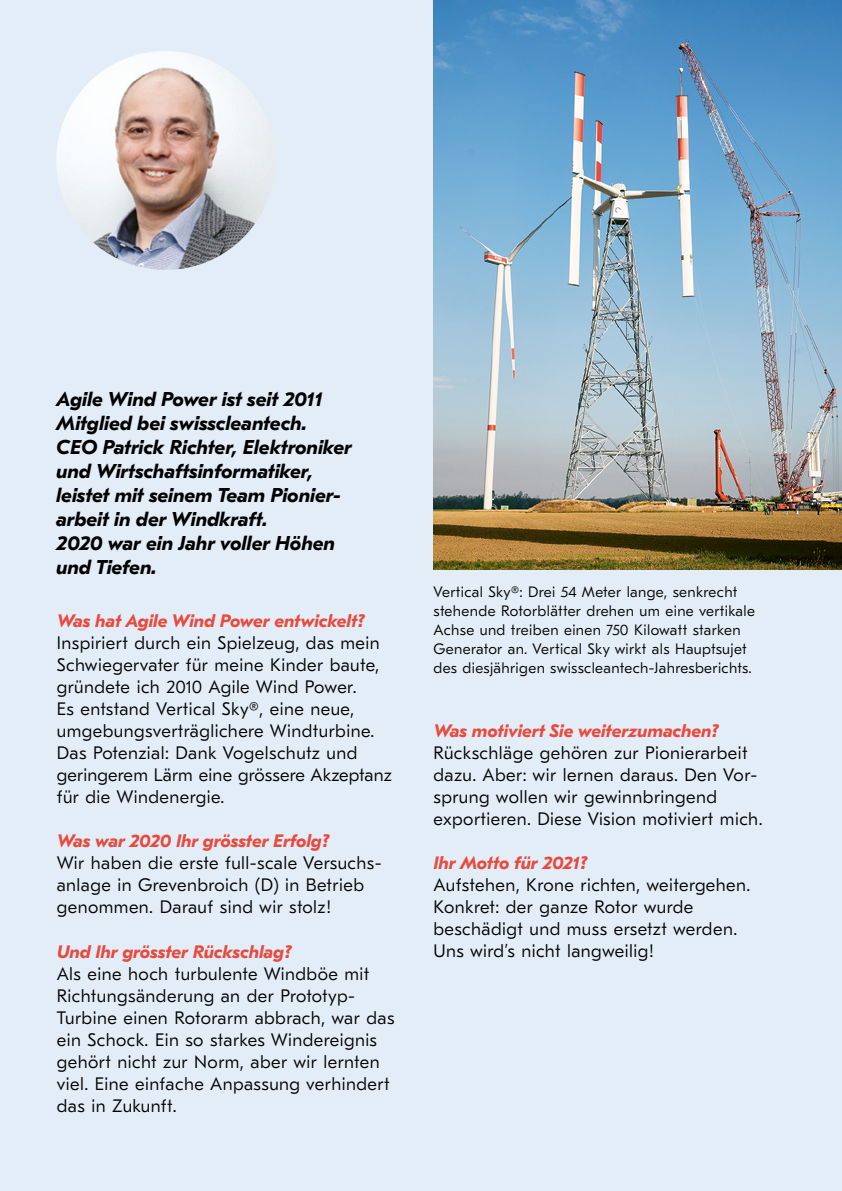
<style>
.page{position:relative;width:842px;height:1191px;background:#fff}
.page>*{position:absolute;margin:0;border:0;box-sizing:border-box;transform-origin:0 0}
.t1{font:italic 700 20px/24px "GT Eesti Text";color:#000}
.t2{font:300 18px/22px "GT Eesti Text";letter-spacing:.025em;color:#000}
.t3{font:italic 700 18px "GT Eesti Text";color:#e84a3e}
.t4{font:300 15px/19px "GT Eesti Text";letter-spacing:.025em;color:#000}
</style>
<div class="page">
<div style="left:1px;top:0;width:841px;height:1191px;background:#e3edf8"></div>
<img style="left:433px;top:0;width:409px;height:569px">
<img style="left:56px;top:51px;width:219px;height:219px;border-radius:109px">
<p class="t1" style="left:56px;top:388px;width:297px">Agile Wind Power ist seit 2011<br>Mitglied bei swisscleantech.<br>CEO Patrick Richter, Elektroniker und Wirtschaftsinformatiker, leistet mit seinem Team Pionier - arbeit in der Windkraft.<br>2020 war ein Jahr voller Höhen und Tiefen.</p>
<p class="t3" style="left:57px;top:611px;width:309px">Was hat Agile Wind Power entwickelt?</p>
<p class="t2" style="left:57px;top:632px;width:337px">Inspiriert durch ein Spielzeug, das mein Schwiegervater für meine Kinder baute, gründete ich 2010 Agile Wind Power.<br>Es entstand Vertical Sky®, eine neue, umgebungsverträglichere Windturbine.<br>Das Potenzial: Dank Vogelschutz und geringerem Lärm eine grössere Akzeptanz für die Windenergie.</p>
<p class="t3" style="left:57px;top:831px;width:274px">Was war 2020 Ihr grösster Erfolg?</p>
<p class="t2" style="left:57px;top:852px;width:326px">Wir haben die erste full-scale Versuchs&shy;anlage in Grevenbroich (D) in Betrieb genommen. Darauf sind wir stolz!</p>
<p class="t3" style="left:57px;top:941px;width:236px">Und Ihr grösster Rückschlag?</p>
<p class="t2" style="left:57px;top:962px;width:339px">Als eine hoch turbulente Windböe mit Richtungsänderung an der Prototyp-Turbine einen Rotorarm abbrach, war das ein Schock. Ein so starkes Windereignis gehört nicht zur Norm, aber wir lernten viel. Eine einfache Anpassung verhindert das in Zukunft.</p>
<p class="t4" style="left:433px;top:582px;width:323px">Vertical Sky®: Drei 54 Meter lange, senkrecht stehende Rotorblätter drehen um eine vertikale Achse und treiben einen 750 Kilowatt starken Generator an. Vertical Sky wirkt als Hauptsujet des diesjährigen swisscleantech-Jahresberichts.</p>
<p class="t3" style="left:433px;top:721px;width:286px">Was motiviert Sie weiterzumachen?</p>
<p class="t2" style="left:433px;top:742px;width:330px">Rückschläge gehören zur Pionierarbeit dazu. Aber: wir lernen daraus. Den Vor&shy;sprung wollen wir gewinnbringend exportieren. Diese Vision motiviert mich.</p>
<p class="t3" style="left:433px;top:853px;width:155px">Ihr Motto für 2021?</p>
<p class="t2" style="left:433px;top:874px;width:318px">Aufstehen, Krone richten, weitergehen.<br>Konkret: der ganze Rotor wurde beschädigt und muss ersetzt werden.<br>Uns wird’s nicht langweilig!</p>
</div>
